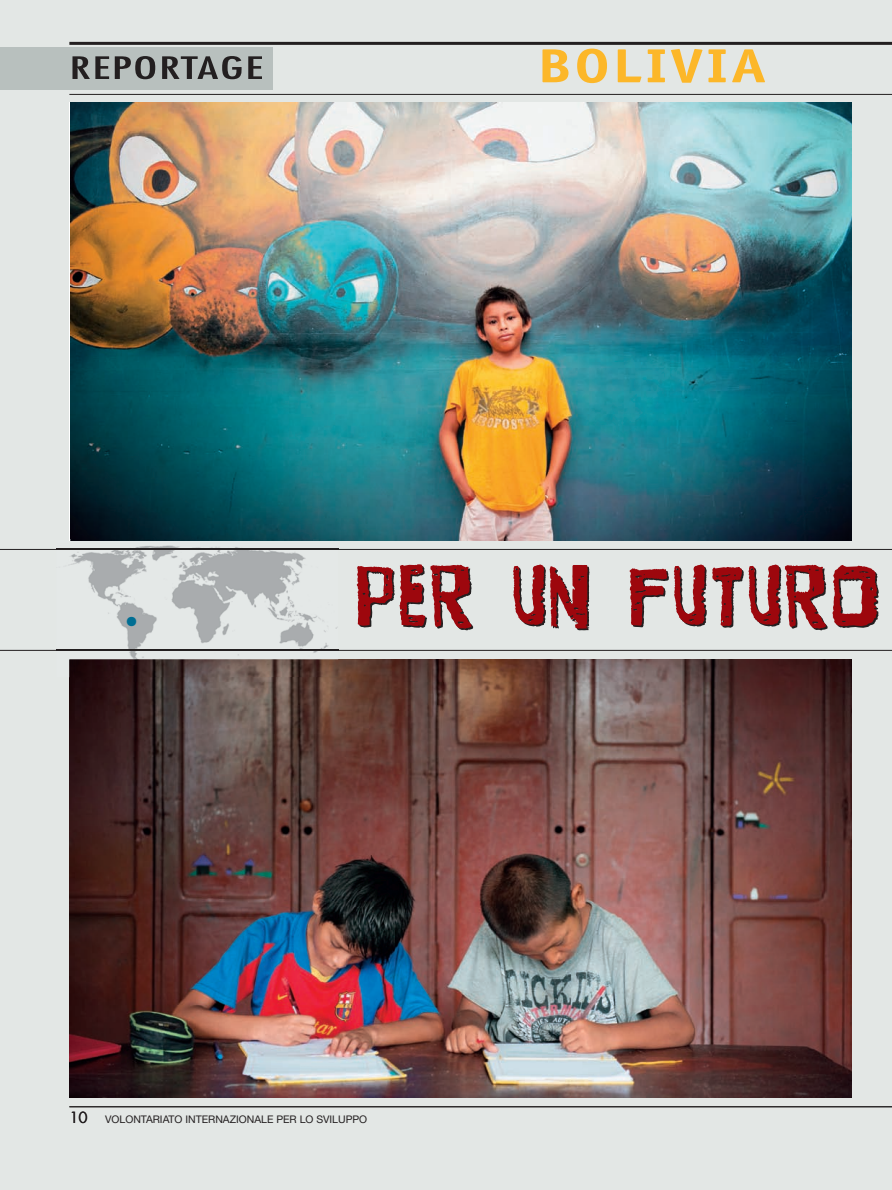
<style>
.page{position:relative;width:892px;height:1190px;background:#e3e7e5}
.page>*{position:absolute;margin:0;border:0;box-sizing:border-box;transform-origin:0 0}
.t1{font:78px "Santa Gravita";letter-spacing:.02em;color:#9d070d;scale:1.05 1}
.t2{font:700 48px "Officina Sans";letter-spacing:.045em;color:#fcb729;scale:1.25 1}
.t3{font:43.2px "Helvetica";color:#006e93}
.t4{font:condensed 30px "Futura";letter-spacing:.035em;color:#231f20;scale:1.7 1}
.t5{font:10.5px "Helvetica Neue";color:#231f20}
.s1{font-family:"Futura";font-size:15px}
</style>
<div class="page">
<hr style="left:69px;top:1106px;width:823px;height:1px;background:#231f20">
<hr style="left:69px;top:42px;width:823px;height:3px;background:#231f20">
<div style="left:0;top:48px;width:273px;height:42px;background:#b8c0be"></div>
<hr style="left:0;top:549px;width:892px;height:1px;background:#231f20">
<hr style="left:0;top:650px;width:892px;height:1px;background:#231f20">
<hr style="left:69px;top:94px;width:823px;height:1px;background:#231f20">
<img style="left:70px;top:103px;width:782px;height:438px">
<img style="left:69px;top:659px;width:783px;height:438px">
<img style="left:56px;top:545px;width:282px;height:114px">
<img style="left:56px;top:549px;width:282px;height:1px">
<img style="left:56px;top:650px;width:282px;height:1px">
<img style="left:70px;top:539px;width:268px;height:2px">
<img style="left:69px;top:659px;width:269px;height:18px">
<h3 class="t4" style="left:69px;top:54px;width:115px">REPORTAGE</h3>
<h2 class="t2" style="left:537px;top:48px;width:185px">BOLIVIA</h2>
<h3 class="t3" style="left:124px;top:597px;width:17px">•</h3>
<h1 class="t1" style="left:354px;top:557px;width:501px">PER UN FUTURO</h1>
<p class="t5" style="left:69px;top:1115px;width:299px"><span class="s1">10</span> VOLONTARIATO INTERNAZIONALE PER LO SVILUPPO</p>
</div>
